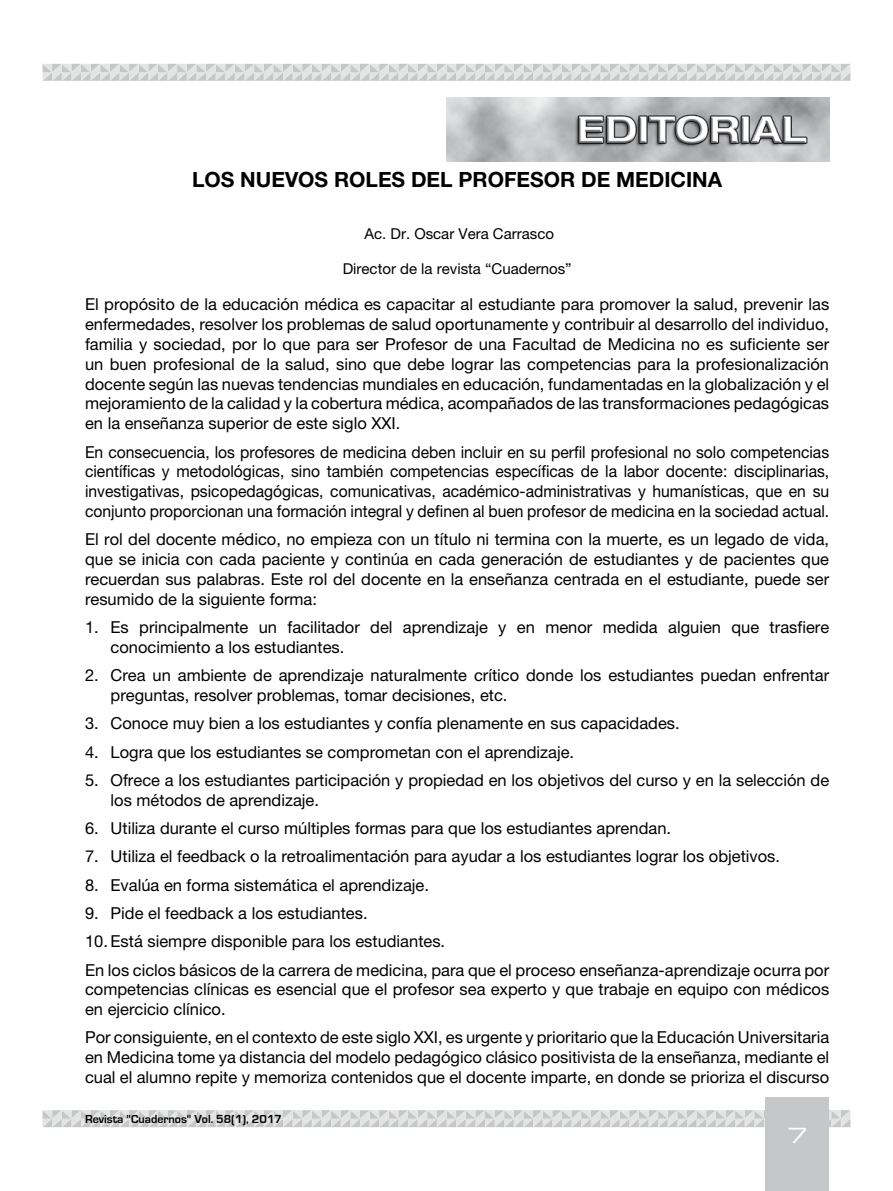
<style>
.page{position:relative;width:893px;height:1191px;background:#fff}
.page>*{position:absolute;margin:0;border:0;box-sizing:border-box;transform-origin:0 0}
.t1{font:700 21px "Helvetica Neue LT Std";color:#000}
.t2{font:21px "Eurostile LT Std Ex 2";color:#fff}
.t3{font:16.5px/19.8px "Helvetica Neue LT Std";color:#000}
.t4{font:16.5px/19.8px "Helvetica Neue LT Std";color:#000;text-align:justify;scale:.95 1}
.t5{font:15px "Helvetica Neue LT Std";color:#000}
.t6{font:700 12px "Eurostile";color:#000}
</style>
<div class="page">
<svg style="left:43px;top:64px;width:807px;height:17px;background:#d6d7d8"></svg>
<svg style="left:43px;top:1110px;width:807px;height:17px;background:#d7d7d8"></svg>
<div style="left:765px;top:1097px;width:64px;height:94px;background:#c6c7c8"></div>
<img style="left:446px;top:98px;width:383px;height:64px">
<p class="t1" style="left:192px;top:166px;width:532px">LOS NUEVOS ROLES DEL PROFESOR DE MEDICINA</p>
<p class="t5" style="left:364px;top:224px;width:191px">Ac. Dr. Oscar Vera Carrasco</p>
<p class="t5" style="left:343px;top:259px;width:230px">Director de la revista “Cuadernos”</p>
<p class="t3" style="left:85px;top:294px;width:746px;text-align:justify">El propósito de la educación médica es capacitar al estudiante para promover la salud, prevenir las enfermedades, resolver los problemas de salud oportunamente y contribuir al desarrollo del individuo, familia y sociedad, por lo que para ser Profesor de una Facultad de Medicina no es suficiente ser un buen profesional de la salud, sino que debe lograr las competencias para la profesionalización docente según las nuevas tendencias mundiales en educación, fundamentadas en la globalización y el mejoramiento de la calidad y la cobertura médica, acompañados de las transformaciones pedagógicas en la enseñanza superior de este siglo XXI.</p>
<p class="t4" style="left:85px;top:441px;width:785px">En consecuencia, los profesores de medicina deben incluir en su perfil profesional no solo competencias científicas y metodológicas, sino también competencias específicas de la labor docente: disciplinarias, investigativas, psicopedagógicas, comunicativas, académico-administrativas y humanísticas, que en su conjunto proporcionan una formación integral y definen al buen profesor de medicina en la sociedad actual.</p>
<p class="t3" style="left:85px;top:529px;width:746px;text-align:justify">El rol del docente médico, no empieza con un título ni termina con la muerte, es un legado de vida, que se inicia con cada paciente y continúa en cada generación de estudiantes y de pacientes que recuerdan sus palabras. Este rol del docente en la enseñanza centrada en el estudiante, puede ser resumido de la siguiente forma:</p>
<p class="t3" style="left:111px;top:617px;width:720px;text-indent:-26px">1. Es principalmente un facilitador del aprendizaje y en menor medida alguien que trasfiere conocimiento a los estudiantes.</p>
<p class="t3" style="left:111px;top:665px;width:720px;text-indent:-26px">2. Crea un ambiente de aprendizaje naturalmente crítico donde los estudiantes puedan enfrentar preguntas, resolver problemas, tomar decisiones, etc.</p>
<p class="t3" style="left:85px;top:713px;width:596px">3. Conoce muy bien a los estudiantes y confía plenamente en sus capacidades.</p>
<p class="t3" style="left:85px;top:741px;width:491px">4. Logra que los estudiantes se comprometan con el aprendizaje.</p>
<p class="t3" style="left:111px;top:770px;width:720px;text-indent:-26px">5. Ofrece a los estudiantes participación y propiedad en los objetivos del curso y en la selección de los métodos de aprendizaje.</p>
<p class="t3" style="left:85px;top:818px;width:587px">6. Utiliza durante el curso múltiples formas para que los estudiantes aprendan.</p>
<p class="t3" style="left:85px;top:846px;width:697px">7. Utiliza el feedback o la retroalimentación para ayudar a los estudiantes lograr los objetivos.</p>
<p class="t3" style="left:85px;top:874px;width:345px">8. Evalúa en forma sistemática el aprendizaje.</p>
<p class="t3" style="left:85px;top:903px;width:284px">9. Pide el feedback a los estudiantes.</p>
<p class="t3" style="left:85px;top:927px;width:746px;line-height:28.3px">10. Está siempre disponible para los estudiantes.<br>En los ciclos básicos de la carrera de medicina, para que el proceso enseñanza-aprendizaje ocurra por</p>
<p class="t3" style="left:85px;top:979px;width:746px">competencias clínicas es esencial que el profesor sea experto y que trabaje en equipo con médicos en ejercicio clínico.</p>
<p class="t3" style="left:85px;top:1027px;width:746px;text-align:justify">Por consiguiente, en el contexto de este siglo XXI, es urgente y prioritario que la Educación Universitaria en Medicina tome ya distancia del modelo pedagógico clásico positivista de la enseñanza, mediante el cual el alumno repite y memoriza contenidos que el docente imparte, en donde se prioriza el discurso</p>
<p class="t6" style="left:85px;top:1112px;width:199px">Revista "Cuadernos" Vol. 58(1), 2017</p>
<p class="t2" style="left:787px;top:1121px;width:22px">7</p>
</div>
